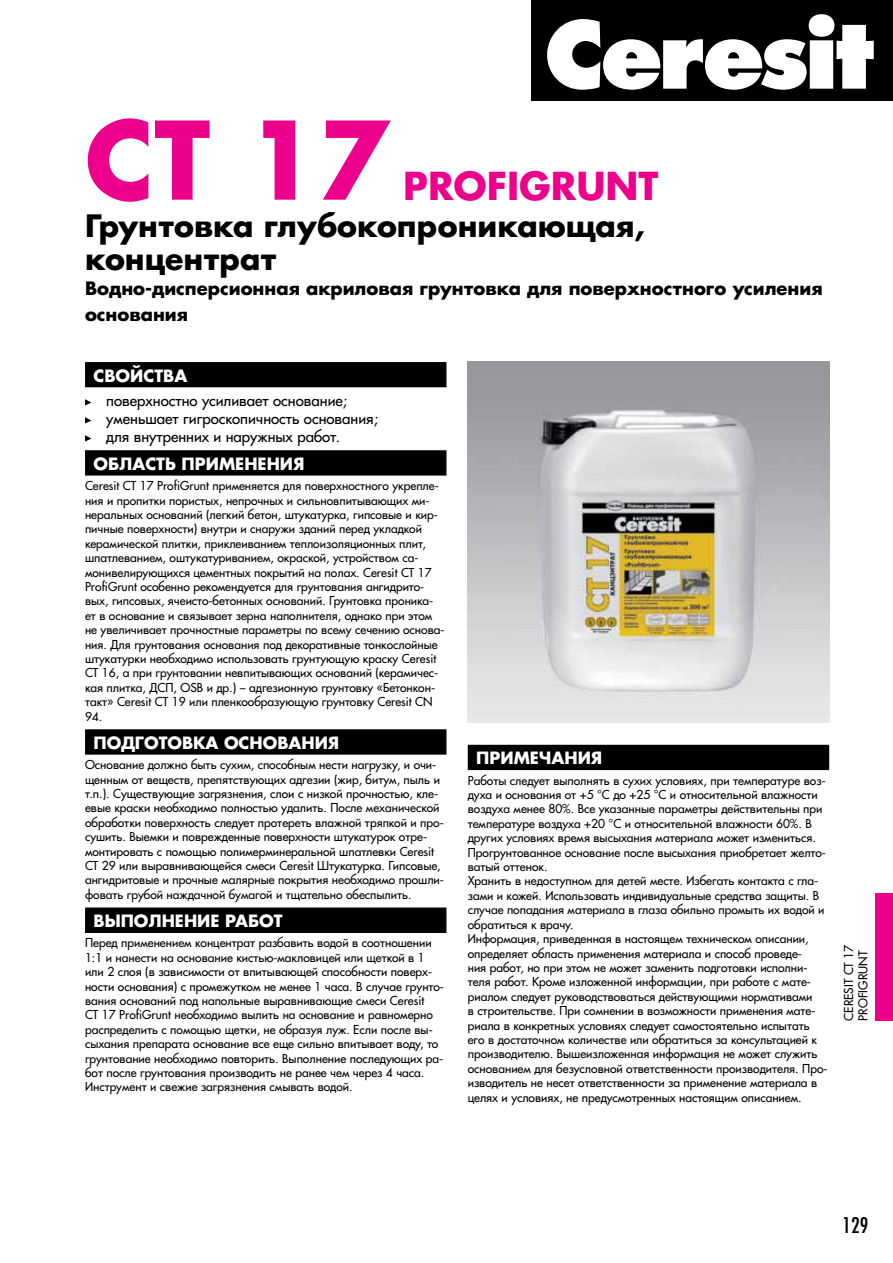
<style>
.page{position:relative;width:893px;height:1263px;background:#fff}
.page>*{position:absolute;margin:0;border:0;box-sizing:border-box;transform-origin:0 0}
.t1{font:700 105px "Favorit";color:#ec008c}
.t2{font:700 37.5px "Favorit";color:#ec008c}
.t3{font:700 30px/33px "Favorit";color:#000}
.t4{font:21px "Favorit Condensed";color:#000}
.t5{font:700 18px/25.5px "Favorit";color:#000}
.t6{font:700 16.5px "Favorit";color:#fff}
.t7{font:15px/18px "Favorit";color:#000}
.t8{font:12px/14.4px "Favorit";color:#000}
</style>
<div class="page">
<div style="left:531px;top:0;width:362px;height:101px;background:#000"></div>
<svg style="left:547px;top:14px;width:327px;height:76px"></svg>
<div style="left:85px;top:362px;width:361px;height:26px;background:#000"></div>
<div style="left:85px;top:450px;width:361px;height:26px;background:#000"></div>
<div style="left:85px;top:729px;width:361px;height:26px;background:#000"></div>
<div style="left:85px;top:907px;width:361px;height:26px;background:#000"></div>
<svg style="left:85px;top:399px;width:6px;height:7px"></svg>
<svg style="left:85px;top:417px;width:6px;height:7px"></svg>
<svg style="left:85px;top:435px;width:6px;height:7px"></svg>
<div style="left:468px;top:745px;width:361px;height:25px;background:#000"></div>
<img style="left:468px;top:361px;width:361px;height:362px">
<div style="left:876px;top:893px;width:17px;height:127px;background:#ec008c"></div>
<h1 class="t1" style="left:85px;top:86px;width:307px">CT 17</h1>
<h2 class="t2" style="left:403px;top:159px;width:257px">PROFIGRUNT</h2>
<h3 class="t3" style="left:85px;top:208px;width:561px">Грунтовка глубокопроникающая, концентрат</h3>
<h3 class="t5" style="left:85px;top:275px;width:739px">Водно-дисперсионная акриловая грунтовка для поверхностного усиления основания</h3>
<h3 class="t6" style="left:94px;top:364px;width:95px">СВОЙСТВА</h3>
<p class="t7" style="left:106px;top:391px;width:273px">поверхностно усиливает основание; уменьшает гигроскопичность основания; для внутренних и наружных работ.</p>
<h3 class="t6" style="left:94px;top:452px;width:212px">ОБЛАСТЬ ПРИМЕНЕНИЯ</h3>
<p class="t8" style="left:85px;top:478px;width:361px">Ceresit CT 17 ProfiGrunt применяется для поверхностного укрепле&shy;ния и пропитки пористых, непрочных и сильновпитывающих ми&shy;неральных оснований (легкий бетон, штукатурка, гипсовые и кир&shy;пичные поверхности) внутри и снаружи зданий перед укладкой керамической плитки, приклеиванием теплоизоляционных плит, шпатлеванием, оштукатуриванием, окраской, устройством са&shy;монивелирующихся цементных покрытий на полах. Ceresit CT 17<br>ProfiGrunt особенно рекомендуется для грунтования ангидрито&shy;вых, гипсовых, ячеисто-бетонных оснований. Грунтовка проника&shy;ет в основание и связывает зерна наполнителя, однако при этом не увеличивает прочностные параметры по всему сечению основа&shy;ния. Для грунтования основания под декоративные тонкослойные штукатурки необходимо использовать грунтующую краску Ceresit CT 16, а при грунтовании невпитывающих оснований (керамичес&shy;кая плитка, ДСП, OSB и др.) – адгезионную грунтовку «Бетонкон&shy;такт» Ceresit CT 19 или пленкообразующую грунтовку Ceresit CN 94.</p>
<h3 class="t6" style="left:94px;top:731px;width:247px">ПОДГОТОВКА ОСНОВАНИЯ</h3>
<p class="t8" style="left:85px;top:757px;width:360px">Основание должно быть сухим, способным нести нагрузку, и очи&shy;щенным от веществ, препятствующих адгезии (жир, битум, пыль и т.п.). Существующие загрязнения, слои с низкой прочностью, кле&shy;евые краски необходимо полностью удалить. После механической обработки поверхность следует протереть влажной тряпкой и про&shy;сушить. Выемки и поврежденные поверхности штукатурок отре&shy;монтировать с помощью полимерминеральной шпатлевки Ceresit CT 29 или выравнивающейся смеси Ceresit Штукатурка. Гипсовые, ангидритовые и прочные малярные покрытия необходимо прошли&shy;фовать грубой наждачной бумагой и тщательно обеспылить.</p>
<h3 class="t6" style="left:94px;top:909px;width:191px">ВЫПОЛНЕНИЕ РАБОТ</h3>
<p class="t8" style="left:85px;top:936px;width:360px">Перед применением концентрат разбавить водой в соотношении 1:1 и нанести на основание кистью-макловицей или щеткой в 1 или 2 слоя (в зависимости от впитывающей способности поверх&shy;ности основания) с промежутком не менее 1 часа. В случае грунто&shy;вания оснований под напольные выравнивающие смеси Ceresit<br>CT 17 ProfiGrunt необходимо вылить на основание и равномерно распределить с помощью щетки, не образуя луж. Если после вы&shy;сыхания препарата основание все еще сильно впитывает воду, то грунтование необходимо повторить. Выполнение последующих ра&shy;бот после грунтования производить не ранее чем через 4 часа.<br>Инструмент и свежие загрязнения смывать водой.</p>
<h3 class="t6" style="left:476px;top:746px;width:127px">ПРИМЕЧАНИЯ</h3>
<p class="t8" style="left:468px;top:773px;width:361px">Работы следует выполнять в сухих условиях, при температуре воз&shy;духа и основания от +5 °С до +25 °С и относительной влажности воздуха менее 80%. Все указанные параметры действительны при температуре воздуха +20 °С и относительной влажности 60%. В других условиях время высыхания материала может измениться.<br>Прогрунтованное основание после высыхания приобретает желто&shy;ватый оттенок.<br>Хранить в недоступном для детей месте. Избегать контакта с гла&shy;зами и кожей. Использовать индивидуальные средства защиты. В случае попадания материала в глаза обильно промыть их водой и обратиться к врачу.<br>Информация, приведенная в настоящем техническом описании, определяет область применения материала и способ проведе-<br>ния работ, но при этом не может заменить подготовки исполни&shy;теля работ. Кроме изложенной информации, при работе с мате&shy;риалом следует руководствоваться действующими нормативами<br>в строительстве. При сомнении в возможности применения мате&shy;риала в конкретных условиях следует самостоятельно испытать его в достаточном количестве или обратиться за консультацией к производителю. Вышеизложенная информация не может служить основанием для безусловной ответственности производителя. Про&shy;изводитель не несет ответственности за применение материала в целях и условиях, не предусмотренных настоящим описанием.</p>
<p class="t8" style="left:841px;top:1020px;width:78px;rotate:-90deg">CERESIT CT 17<br>PROFIGRUNT</p>
<h3 class="t4" style="left:843px;top:1212px;width:27px">129</h3>
</div>
